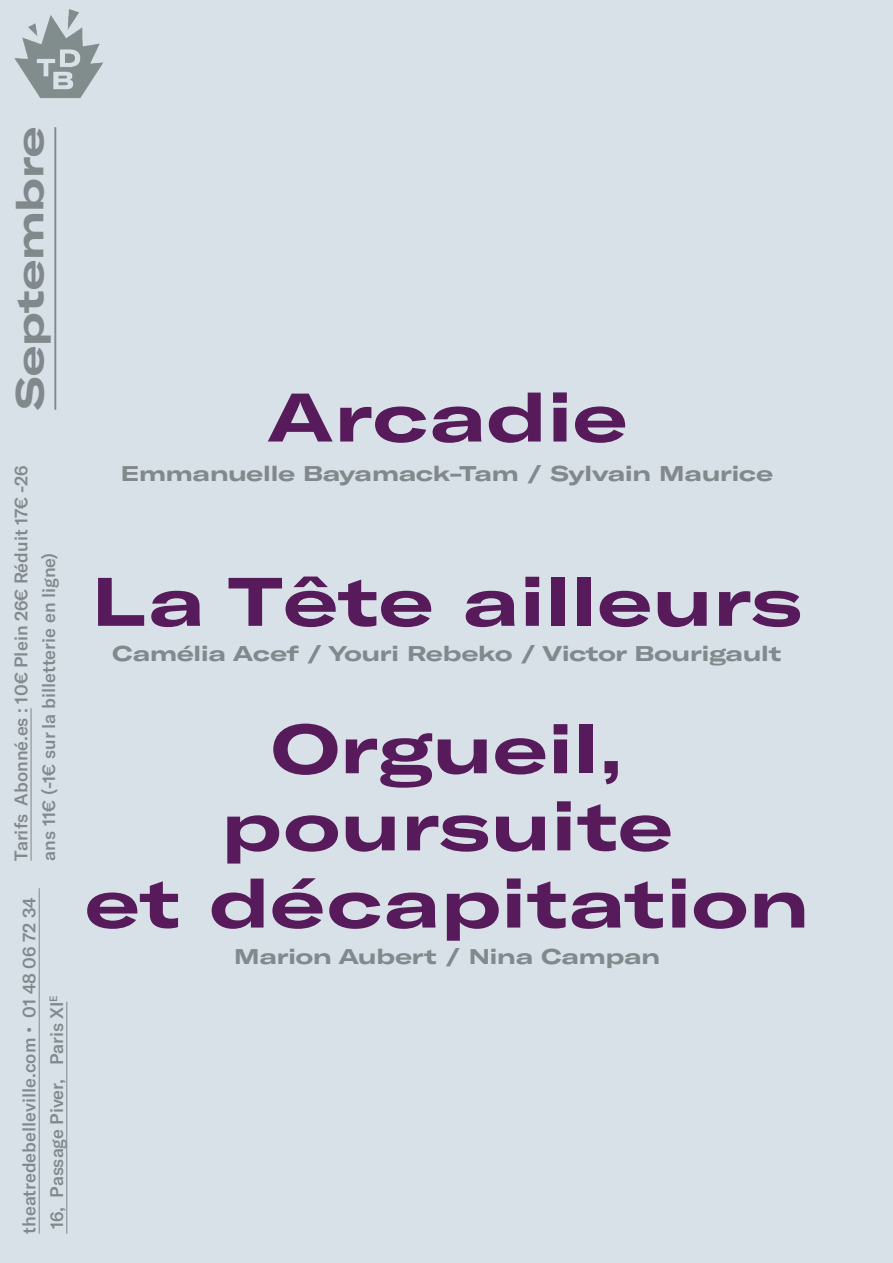
<style>
.page{position:relative;width:893px;height:1263px;background:#fff}
.page>*{position:absolute;margin:0;border:0;box-sizing:border-box;transform-origin:0 0}
.t1{font:700 expanded 67.5px/77.1px "GT America";letter-spacing:.02em;color:#571b5b;text-align:center}
.t2{font:700 expanded 37.95px "GT America";color:#82898d}
.t3{font:700 expanded 21px "GT America";letter-spacing:-.005em;color:#82898d}
.t4{font:500 18px/27.6px "GT America";color:#82898d}
</style>
<div class="page">
<div style="left:1px;top:0;width:892px;height:1263px;background:#d9e1e8"></div>
<hr style="left:39px;top:888px;width:1px;height:345px;background:#82898d">
<hr style="left:66px;top:1002px;width:1px;height:231px;background:#82898d">
<hr style="left:54px;top:127px;width:2px;height:283px;background:#82898d">
<hr style="left:31px;top:708px;width:1px;height:153px;background:#82898d">
<img style="left:14px;top:9px;width:90px;height:90px">
<h2 class="t2" style="left:6px;top:410px;width:284px;rotate:-90deg">Septembre</h2>
<p class="t4" style="left:7px;top:861px;width:396px;rotate:-90deg">Tarifs Abonné.es : 10€ Plein 26€ Réduit 17€ -26 ans 11€ (-1€ sur la billetterie en ligne)</p>
<p class="t4" style="left:15px;top:1233px;width:338px;rotate:-90deg">theatredebelleville.com • 01 48 06 72 34<br>16, Passage Piver, Paris XI<sup>E</sup></p>
<h1 class="t1" style="left:267px;top:378px;width:361px">Arcadie</h1>
<p class="t3" style="left:121px;top:461px;width:654px">Emmanuelle Bayamack-Tam / Sylvain Maurice</p>
<h1 class="t1" style="left:92px;top:563px;width:712px">La Tête ailleurs</h1>
<p class="t3" style="left:113px;top:640px;width:670px">Camélia Acef / Youri Rebeko / Victor Bourigault</p>
<h1 class="t1" style="left:86px;top:710px;width:724px">Orgueil, poursuite<br>et décapitation</h1>
<p class="t3" style="left:234px;top:943px;width:427px">Marion Aubert / Nina Campan</p>
</div>
